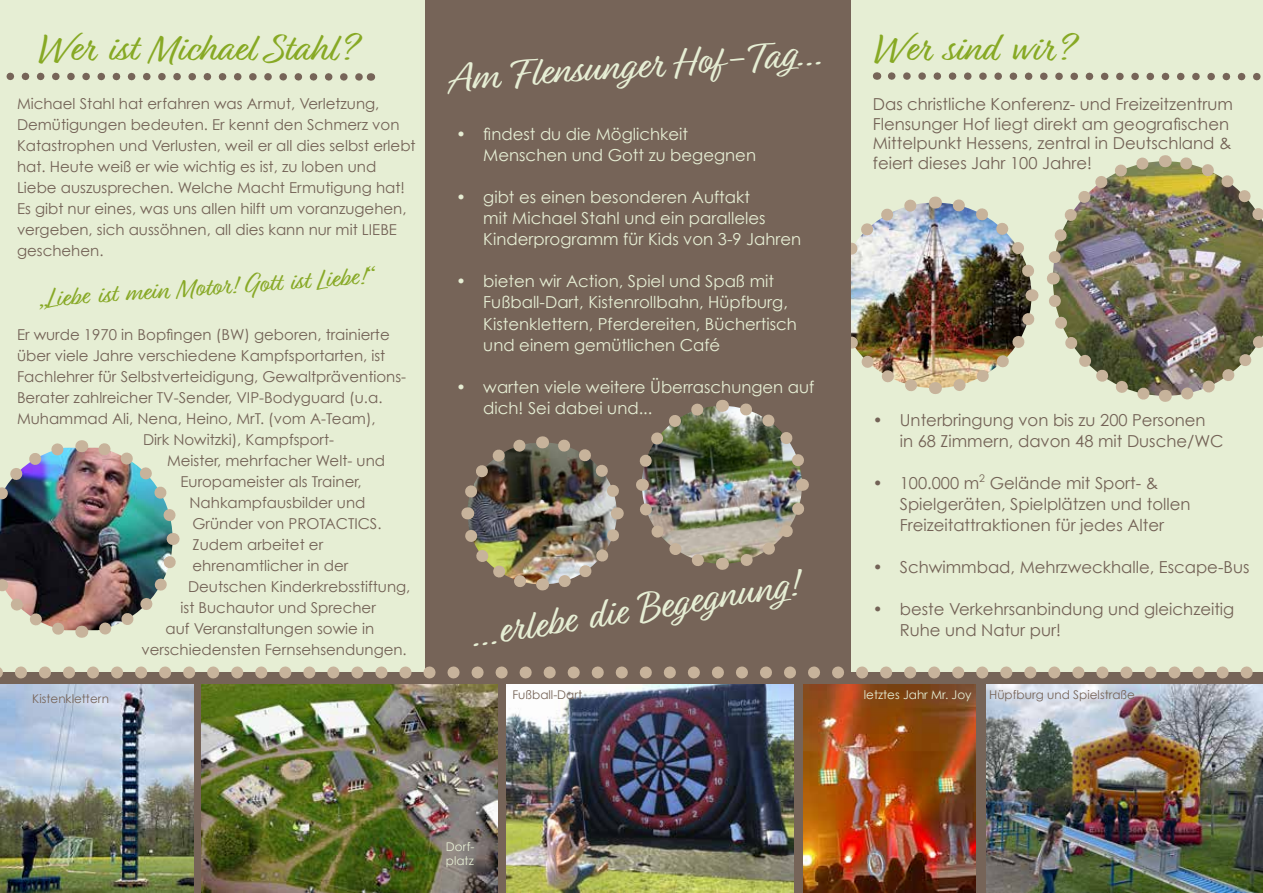
<style>
.page{position:relative;width:1263px;height:893px;background:#e6eed4}
.page>*{position:absolute;margin:0;border:0;box-sizing:border-box;transform-origin:0 0}
.t1{font:42px "Relation";color:#e6eed4}
.t2{font:40.5px "Relation";color:#87a924}
.t3{font:27px "Relation";color:#88a927}
.t4{font:16.5px/21px "Century Gothic";color:#736256}
.t5{font:16.5px/21px "Century Gothic";color:#e6eed4}
.t6{font:15px/21px "Century Gothic";color:#736256}
.t7{font:12px "Century Gothic";color:#766458}
.t8{font:12px/14.4px "Century Gothic";color:#e6eed4}
.t9{font:10.5px "Century Gothic";color:#736256}
</style>
<div class="page">
<svg style="left:6px;top:72px;width:365px;height:9px"></svg>
<svg style="left:888px;top:72px;width:373px;height:9px"></svg>
<div style="left:425px;top:0;width:426px;height:688px;background:#766458"></div>
<img style="left:0;top:440px;width:180px;height:198px">
<div style="left:0;top:672px;width:1263px;height:221px;background:#766458"></div>
<svg style="left:0;top:666px;width:1253px;height:12px"></svg>
<img style="left:507px;top:684px;width:286px;height:209px">
<img style="left:202px;top:684px;width:295px;height:209px">
<img style="left:0;top:684px;width:193px;height:209px">
<img style="left:986px;top:685px;width:277px;height:208px">
<img style="left:851px;top:155px;width:412px;height:247px">
<img style="left:803px;top:685px;width:173px;height:208px">
<img style="left:461px;top:399px;width:348px;height:192px">
<h2 class="t2" style="left:38px;top:25px;width:319px">Wer ist Michael Stahl?</h2>
<p class="t6" style="left:17px;top:93px;width:400px">Michael Stahl hat erfahren was Armut, Verletzung, Demütigungen bedeuten. Er kennt den Schmerz von Katastrophen und Verlusten, weil er all dies selbst erlebt hat. Heute weiß er wie wichtig es ist, zu loben und Liebe auszusprechen. Welche Macht Ermutigung hat!<br>Es gibt nur eines, was uns allen hilft um voranzugehen, vergeben, sich aussöhnen, all dies kann nur mit LIEBE geschehen.</p>
<h3 class="t3" style="left:35px;top:284px;width:343px;rotate:-4deg">„Liebe ist mein Motor! Gott ist Liebe!“</h3>
<p class="t6" style="left:17px;top:324px;width:374px">Er wurde 1970 in Bopfingen (BW) geboren, trainierte</p>
<p class="t6" style="left:17px;top:345px;width:370px">über viele Jahre verschiedene Kampfsportarten, ist</p>
<p class="t6" style="left:17px;top:366px;width:391px">Fachlehrer für Selbstverteidigung, Gewaltpräventions-</p>
<p class="t6" style="left:17px;top:387px;width:367px">Berater zahlreicher TV-Sender, VIP-Bodyguard (u.a.</p>
<p class="t6" style="left:17px;top:408px;width:360px">Muhammad Ali, Nena, Heino, MrT. (vom A-Team),</p>
<p class="t6" style="left:143px;top:429px;width:193px">Dirk Nowitzki), Kampfsport-</p>
<p class="t6" style="left:167px;top:450px;width:220px">Meister, mehrfacher Welt- und</p>
<p class="t6" style="left:181px;top:471px;width:182px">Europameister als Trainer,</p>
<p class="t6" style="left:190px;top:492px;width:177px">Nahkampfausbilder und</p>
<p class="t6" style="left:193px;top:513px;width:191px">Gründer von PROTACTICS.</p>
<p class="t6" style="left:193px;top:534px;width:132px">Zudem arbeitet er</p>
<p class="t6" style="left:193px;top:555px;width:157px">ehrenamtlicher in der</p>
<p class="t6" style="left:188px;top:576px;width:224px">Deutschen Kinderkrebsstiftung,</p>
<p class="t6" style="left:181px;top:597px;width:197px">ist Buchautor und Sprecher</p>
<p class="t6" style="left:166px;top:618px;width:210px">auf Veranstaltungen sowie in</p>
<p class="t6" style="left:142px;top:639px;width:267px">verschiedensten Fernsehsendungen.</p>
<h1 class="t1" style="left:448px;top:54px;width:374px;rotate:-4deg">Am Flensunger Hof-Tag...</h1>
<p class="t5" style="left:483px;top:124px;width:274px;text-indent:-27px">• findest du die Möglichkeit<br>Menschen und Gott zu begegnen</p>
<p class="t5" style="left:483px;top:187px;width:319px;text-indent:-27px">• gibt es einen besonderen Auftakt<br>mit Michael Stahl und ein paralleles<br>Kinderprogramm für Kids von 3-9 Jahren</p>
<p class="t5" style="left:483px;top:271px;width:315px;text-indent:-27px">• bieten wir Action, Spiel und Spaß mit Fußball-Dart, Kistenrollbahn, Hüpfburg, Kistenklettern, Pferdereiten, Büchertisch und einem gemütlichen Café</p>
<p class="t5" style="left:483px;top:376px;width:333px;text-indent:-27px">• warten viele weitere Überraschungen auf dich! Sei dabei und...</p>
<h1 class="t1" style="left:466px;top:612px;width:333px;rotate:-9deg">...erlebe die Begegnung!</h1>
<h2 class="t2" style="left:874px;top:25px;width:201px">Wer sind wir?</h2>
<p class="t4" style="left:873px;top:94px;width:362px;line-height:19.8px">Das christliche Konferenz- und Freizeitzentrum Flensunger Hof liegt direkt am geografischen Mittelpunkt Hessens, zentral in Deutschland &amp; feiert dieses Jahr 100 Jahre!</p>
<p class="t4" style="left:900px;top:410px;width:325px;text-indent:-27px">• Unterbringung von bis zu 200 Personen<br>in 68 Zimmern, davon 48 mit Dusche/WC</p>
<p class="t4" style="left:873px;top:473px;width:108px">• 100.000 m</p>
<p class="t9" style="left:979px;top:472px;width:7px">2</p>
<p class="t4" style="left:900px;top:473px;width:292px;text-indent:90px">Gelände mit Sport- &amp;<br>Spielgeräten, Spielplätzen und tollen<br>Freizeitattraktionen für jedes Alter</p>
<p class="t4" style="left:873px;top:557px;width:378px">• Schwimmbad, Mehrzweckhalle, Escape-Bus</p>
<p class="t4" style="left:900px;top:599px;width:336px;text-indent:-27px">• beste Verkehrsanbindung und gleichzeitig<br>Ruhe und Natur pur!</p>
<p class="t7" style="left:32px;top:691px;width:78px">Kistenklettern</p>
<p class="t7" style="left:512px;top:688px;width:71px">Fußball-Dart</p>
<p class="t8" style="left:864px;top:687px;width:109px">letztes Jahr Mr. Joy</p>
<p class="t7" style="left:989px;top:688px;width:147px">Hüpfburg und Spielstraße</p>
<p class="t8" style="left:446px;top:839px;width:30px">Dorf&shy;platz</p>
</div>
